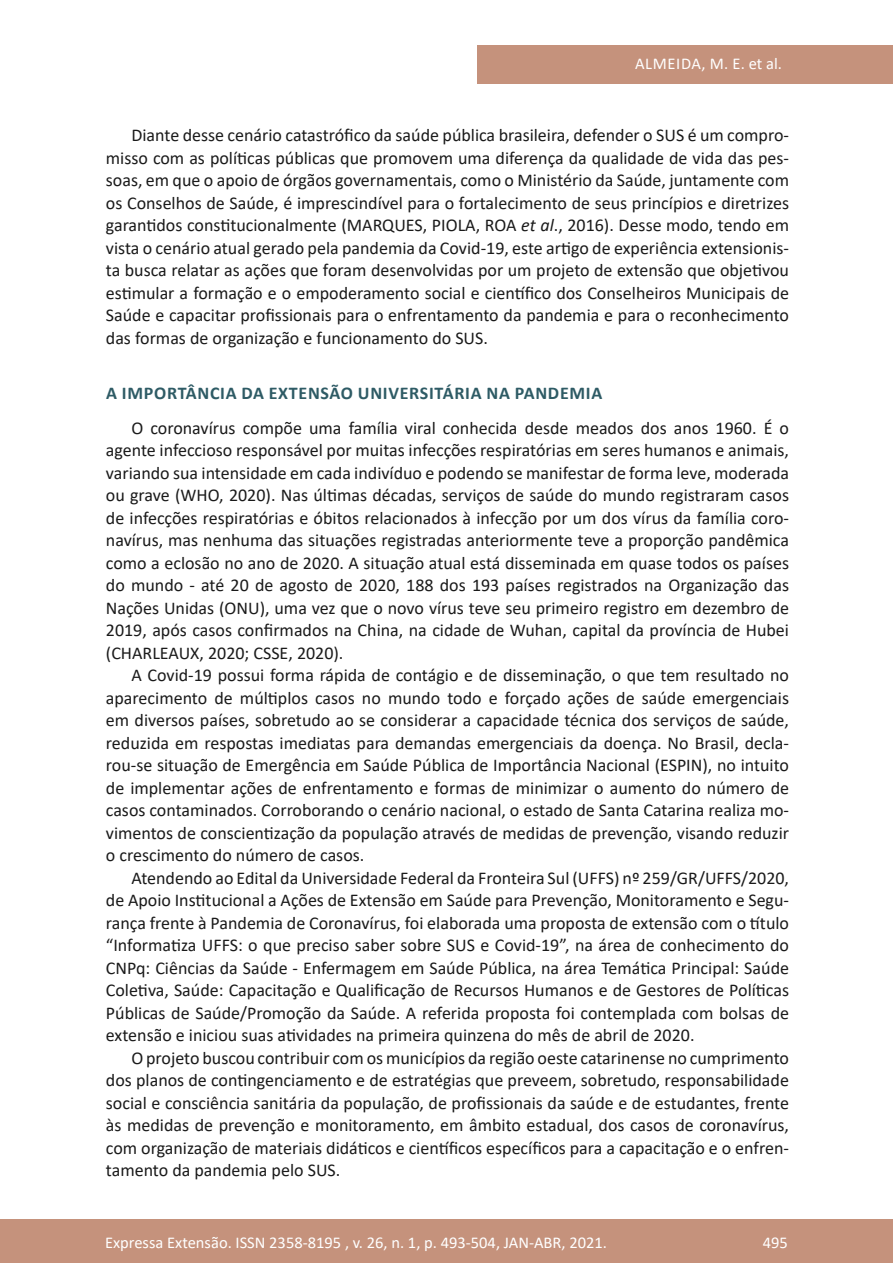
<style>
.page{position:relative;width:893px;height:1263px;background:#fff}
.page>*{position:absolute;margin:0;border:0;box-sizing:border-box;transform-origin:0 0}
.texto{font:18px/22.5px "Calibri";color:#1a1a1a;text-align:justify}
.subtitulo{font:700 18px "Calibri";letter-spacing:.04em;color:#2e5b65}
.t1{font:16.5px "Calibri";color:#fff}
.t2{font:16.5px "Calibri";letter-spacing:.04em;color:#fff}
.s1{font-style:italic}
</style>
<div class="page">
<div style="left:0;top:1219px;width:893px;height:44px;background:#c5927c"></div>
<div style="left:477px;top:45px;width:416px;height:39px;background:#c5927c"></div>
<p class="t2" style="left:635px;top:52px;width:148px">ALMEIDA, M. E. et al.</p>
<p class="texto" style="left:106px;top:124px;width:685px;text-indent:26px">Diante desse cenário catastrófico da saúde pública brasileira, defender o SUS é um compro&shy;misso com as políticas públicas que promovem uma diferença da qualidade de vida das pes&shy;soas, em que o apoio de órgãos governamentais, como o Ministério da Saúde, juntamente com os Conselhos de Saúde, é imprescindível para o fortalecimento de seus princípios e diretrizes garantidos constitucionalmente (MARQUES, PIOLA, ROA <span class="s1">et al</span>., 2016). Desse modo, tendo em vista o cenário atual gerado pela pandemia da Covid-19, este artigo de experiência extensionis&shy;ta busca relatar as ações que foram desenvolvidas por um projeto de extensão que objetivou estimular a formação e o empoderamento social e científico dos Conselheiros Municipais de Saúde e capacitar profissionais para o enfrentamento da pandemia e para o reconhecimento das formas de organização e funcionamento do SUS.</p>
<p class="subtitulo" style="left:106px;top:381px;width:498px">A IMPORTÂNCIA DA EXTENSÃO UNIVERSITÁRIA NA PANDEMIA</p>
<p class="texto" style="left:106px;top:416px;width:685px;text-indent:26px">O coronavírus compõe uma família viral conhecida desde meados dos anos 1960. É o agente infeccioso responsável por muitas infecções respiratórias em seres humanos e animais, variando sua intensidade em cada indivíduo e podendo se manifestar de forma leve, moderada ou grave (WHO, 2020). Nas últimas décadas, serviços de saúde do mundo registraram casos de infecções respiratórias e óbitos relacionados à infecção por um dos vírus da família coro&shy;navírus, mas nenhuma das situações registradas anteriormente teve a proporção pandêmica como a eclosão no ano de 2020. A situação atual está disseminada em quase todos os países do mundo - até 20 de agosto de 2020, 188 dos 193 países registrados na Organização das Nações Unidas (ONU), uma vez que o novo vírus teve seu primeiro registro em dezembro de 2019, após casos confirmados na China, na cidade de Wuhan, capital da província de Hubei (CHARLEAUX, 2020; CSSE, 2020).</p>
<p class="texto" style="left:106px;top:664px;width:685px;text-indent:26px">A Covid-19 possui forma rápida de contágio e de disseminação, o que tem resultado no aparecimento de múltiplos casos no mundo todo e forçado ações de saúde emergenciais em diversos países, sobretudo ao se considerar a capacidade técnica dos serviços de saúde, reduzida em respostas imediatas para demandas emergenciais da doença. No Brasil, decla&shy;rou-se situação de Emergência em Saúde Pública de Importância Nacional (ESPIN), no intuito de implementar ações de enfrentamento e formas de minimizar o aumento do número de casos contaminados. Corroborando o cenário nacional, o estado de Santa Catarina realiza mo&shy;vimentos de conscientização da população através de medidas de prevenção, visando reduzir o crescimento do número de casos.</p>
<p class="texto" style="left:106px;top:866px;width:685px;text-indent:26px">Atendendo ao Edital da Universidade Federal da Fronteira Sul (UFFS) nº 259/GR/UFFS/2020, de Apoio Institucional a Ações de Extensão em Saúde para Prevenção, Monitoramento e Segu&shy;rança frente à Pandemia de Coronavírus, foi elaborada uma proposta de extensão com o título “Informatiza UFFS: o que preciso saber sobre SUS e Covid-19”, na área de conhecimento do CNPq: Ciências da Saúde - Enfermagem em Saúde Pública, na área Temática Principal: Saúde Coletiva, Saúde: Capacitação e Qualificação de Recursos Humanos e de Gestores de Políticas Públicas de Saúde/Promoção da Saúde. A referida proposta foi contemplada com bolsas de extensão e iniciou suas atividades na primeira quinzena do mês de abril de 2020.</p>
<p class="texto" style="left:106px;top:1046px;width:685px;text-indent:26px">O projeto buscou contribuir com os municípios da região oeste catarinense no cumprimento dos planos de contingenciamento e de estratégias que preveem, sobretudo, responsabilidade social e consciência sanitária da população, de profissionais da saúde e de estudantes, frente às medidas de prevenção e monitoramento, em âmbito estadual, dos casos de coronavírus, com organização de materiais didáticos e científicos específicos para a capacitação e o enfren&shy;tamento da pandemia pelo SUS.</p>
<p class="t1" style="left:105px;top:1230px;width:503px">Expressa Extensão. ISSN 2358-8195 , v. 26, n. 1, p. 493-504, JAN-ABR, 2021.</p>
<p class="t1" style="left:763px;top:1230px;width:27px">495</p>
</div>
